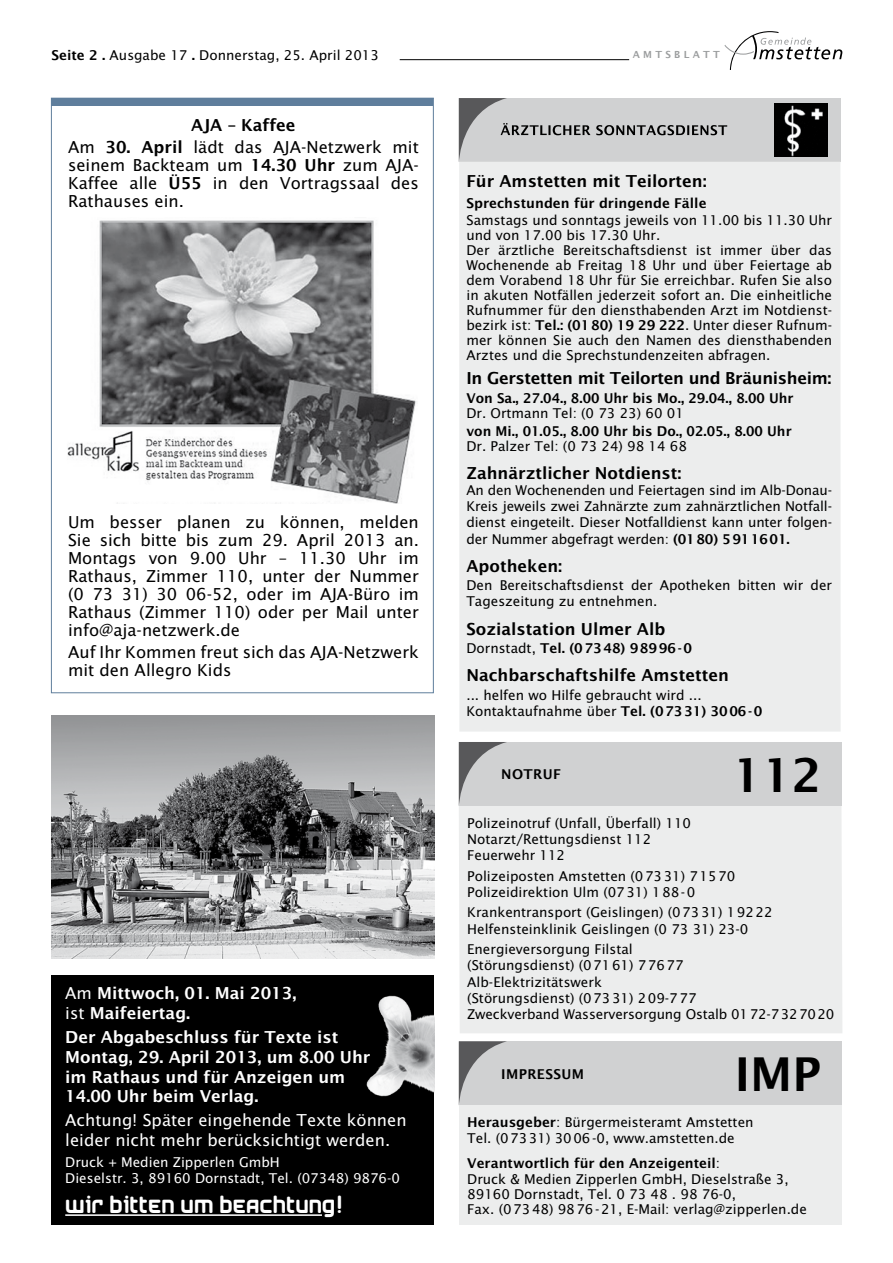
<style>
.page{position:relative;width:893px;height:1263px;background:#fff}
.page>*{position:absolute;margin:0;border:0;box-sizing:border-box;transform-origin:0 0}
.t1{font:46.5px "Lucida Sans Demibold Roman";color:#000}
.t2{font:21px "Airstrip Four";color:#fff}
.t3{font:16.5px/18px "Lucida Sans";color:#000;text-align:justify}
.t4{font:16.5px/19.8px "Lucida Sans Demibold Roman";color:#fff}
.t5{font:16.5px "Lucida Sans Demibold Roman";color:#000}
.t6{font:16.5px/19.8px "Lucida Sans";color:#fff}
.t7{font:16.5px "Lucida Sans Demibold Roman";letter-spacing:-.02em;color:#000}
.t8{font:13.5px/16.2px "Lucida Sans";color:#000}
.t9{font:13.5px "Lucida Sans Demibold Roman";color:#000}
.t10{font:13.5px/16.5px "Lucida Sans";color:#fff}
.t11{font:13.5px "Lucida Sans Demibold Roman";letter-spacing:.025em;color:#000}
.t12{font:9.75px "Lucida Sans Demibold Roman";letter-spacing:.34em;color:#9c9e9f}
.s1{font-family:"Lucida Sans Demibold Roman"}
.s2{font-family:"Lucida Sans"}
</style>
<div class="page">
<svg style="left:724px;top:31px;width:118px;height:39px"></svg>
<hr style="left:400px;top:59px;width:229px;height:1px;background:#000">
<div style="left:459px;top:1103px;width:382px;height:122px;background:#eceded"></div>
<div style="left:459px;top:1041px;width:382px;height:64px;background:#d0d1d2"></div>
<svg style="left:459px;top:1041px;width:48px;height:62px"></svg>
<div style="left:459px;top:804px;width:383px;height:229px;background:#eceded"></div>
<div style="left:459px;top:742px;width:382px;height:64px;background:#d0d1d2"></div>
<svg style="left:459px;top:742px;width:48px;height:62px"></svg>
<div style="left:459px;top:98px;width:382px;height:64px;background:#d0d1d2"></div>
<div style="left:459px;top:162px;width:382px;height:569px;background:#eceded"></div>
<img style="left:775px;top:103px;width:53px;height:53px">
<svg style="left:459px;top:98px;width:268px;height:62px"></svg>
<div style="left:51px;top:975px;width:383px;height:250px;background:#000"></div>
<hr style="left:65px;top:1214px;width:257px;height:2px;background:#fff">
<img style="left:366px;top:995px;width:68px;height:102px">
<div style="left:51px;top:98px;width:382px;height:7px;background:#5f7e9c"></div>
<img style="left:67px;top:220px;width:350px;height:284px">
<img style="left:51px;top:716px;width:383px;height:243px">
<p class="t8" style="left:51px;top:47px;width:329px"><span class="s1">Seite 2 .</span> Ausgabe 17 <span class="s1">.</span> Donnerstag, 25. April 2013</p>
<p class="t12" style="left:633px;top:48px;width:89px">AMTSBLATT</p>
<p class="t5" style="left:191px;top:116px;width:106px">AJA – Kaffee</p>
<p class="t3" style="left:68px;top:138px;width:352px">Am <span class="s1">30. April</span> lädt das AJA-Netzwerk mit seinem Backteam um <span class="s1">14.30 Uhr</span> zum AJA-Kaffee alle <span class="s1">Ü55</span> in den Vortragssaal des Rathauses ein.</p>
<p class="t3" style="left:68px;top:513px;width:352px">Um besser planen zu können, melden Sie sich bitte bis zum 29. April 2013 an.<br>Montags von 9.00 Uhr – 11.30 Uhr im Rathaus, Zimmer 110, unter der Nummer (0 73 31) 30 06-52, oder im AJA-Büro im Rathaus (Zimmer 110) oder per Mail unter info@aja-netzwerk.de</p>
<p class="t3" style="left:68px;top:643px;width:352px">Auf Ihr Kommen freut sich das AJA-Netzwerk mit den Allegro Kids</p>
<p class="t4" style="left:65px;top:983px;width:233px"><span class="s2">Am</span> Mittwoch, 01. Mai 2013, <span class="s2">ist</span> Maifeiertag.</p>
<p class="t4" style="left:65px;top:1027px;width:307px">Der Abgabeschluss für Texte ist<br>Montag, 29. April 2013, um 8.00 Uhr im Rathaus und für Anzeigen um<br>14.00 Uhr beim Verlag.</p>
<p class="t6" style="left:65px;top:1110px;width:343px">Achtung! Später eingehende Texte können leider nicht mehr berücksichtigt werden.</p>
<p class="t10" style="left:65px;top:1154px;width:336px">Druck + Medien Zipperlen GmbH<br>Dieselstr. 3, 89160 Dornstadt, Tel. (07348) 9876-0</p>
<h2 class="t2" style="left:65px;top:1193px;width:280px">Wir bitten um Beachtung!</h2>
<p class="t5" style="left:466px;top:172px;width:242px">Für Amstetten mit Teilorten:</p>
<p class="t9" style="left:466px;top:195px;width:242px">Sprechstunden für dringende Fälle</p>
<p class="t8" style="left:466px;top:213px;width:367px;line-height:15px">Samstags und sonntags jeweils von 11.00 bis 11.30 Uhr und von 17.00 bis 17.30 Uhr.<br>Der ärztliche Bereitschaftsdienst ist immer über das Wochenende ab Freitag 18 Uhr und über Feiertage ab dem Vorabend 18 Uhr für Sie erreichbar. Rufen Sie also in akuten Notfällen jederzeit sofort an. Die einheitliche Rufnummer für den diensthabenden Arzt im Notdienst&shy;bezirk ist: <span class="s1">Tel.: (0180) 19 29 222</span>. Unter dieser Rufnum&shy;mer können Sie auch den Namen des diensthabenden Arztes und die Sprechstundenzeiten abfragen.</p>
<p class="t7" style="left:466px;top:369px;width:367px">In Gerstetten mit Teilorten und Bräunisheim:</p>
<p class="t9" style="left:466px;top:391px;width:329px">Von Sa., 27.04., 8.00 Uhr bis Mo., 29.04., 8.00 Uhr</p>
<p class="t8" style="left:466px;top:405px;width:219px">Dr. Ortmann Tel: (0 73 23) 60 01</p>
<p class="t9" style="left:466px;top:423px;width:327px">von Mi., 01.05., 8.00 Uhr bis Do., 02.05., 8.00 Uhr</p>
<p class="t8" style="left:466px;top:438px;width:222px">Dr. Palzer Tel: (0 73 24) 98 14 68</p>
<p class="t5" style="left:466px;top:463px;width:217px">Zahnärztlicher Notdienst:</p>
<p class="t8" style="left:466px;top:482px;width:367px;text-align:justify">An den Wochenenden und Feiertagen sind im Alb-Donau-Kreis jeweils zwei Zahnärzte zum zahnärztlichen Notfall&shy;dienst eingeteilt. Dieser Notfalldienst kann unter folgen&shy;der Nummer abgefragt werden: <span class="s1">(0180) 5911601.</span></p>
<p class="t5" style="left:466px;top:557px;width:97px">Apotheken:</p>
<p class="t8" style="left:466px;top:577px;width:367px">Den Bereitschaftsdienst der Apotheken bitten wir der<br>Tageszeitung zu entnehmen.</p>
<p class="t5" style="left:466px;top:619px;width:200px">Sozialstation Ulmer Alb</p>
<p class="t9" style="left:466px;top:640px;width:227px"><span class="s2">Dornstadt,</span> Tel. (07348) 98996-0</p>
<p class="t5" style="left:466px;top:666px;width:264px">Nachbarschaftshilfe Amstetten</p>
<p class="t8" style="left:466px;top:687px;width:298px">... helfen wo Hilfe gebraucht wird ...<br>Kontaktaufnahme über <span class="s1">Tel. (07331) 3006-0</span></p>
<p class="t9" style="left:501px;top:767px;width:61px">NOTRUF</p>
<h1 class="t1" style="left:732px;top:748px;width:91px">112</h1>
<p class="t8" style="left:467px;top:815px;width:225px">Polizeinotruf (Unfall, Überfall) 110<br>Notarzt/Rettungsdienst 112<br>Feuerwehr 112</p>
<p class="t8" style="left:467px;top:868px;width:270px">Polizeiposten Amstetten (07331) 71570<br>Polizeidirektion Ulm (0731) 188-0</p>
<p class="t8" style="left:467px;top:904px;width:307px">Krankentransport (Geislingen) (07331) 19222<br>Helfensteinklinik Geislingen (0 73 31) 23-0</p>
<p class="t8" style="left:467px;top:941px;width:369px">Energieversorgung Filstal<br>(Störungsdienst) (07161) 77677<br>Alb-Elektrizitätswerk<br>(Störungsdienst) (07331) 209-777<br>Zweckverband Wasserversorgung Ostalb 0172-7327020</p>
<p class="t11" style="left:501px;top:1066px;width:84px">IMPRESSUM</p>
<h1 class="t1" style="left:735px;top:1048px;width:88px">IMP</h1>
<p class="t8" style="left:467px;top:1114px;width:288px"><span class="s1">Herausgeber</span>: Bürgermeisteramt Amstetten<br>Tel. (07331) 3006-0, www.amstetten.de</p>
<p class="t9" style="left:467px;top:1155px;width:254px">Verantwortlich für den Anzeigenteil<span class="s2">:</span></p>
<p class="t8" style="left:467px;top:1171px;width:341px;line-height:15px">Druck &amp; Medien Zipperlen GmbH, Dieselstraße 3,<br>89160 Dornstadt, Tel. 0 73 48 . 98 76-0,<br>Fax. (07348) 9876-21, E-Mail: verlag@zipperlen.de</p>
</div>
